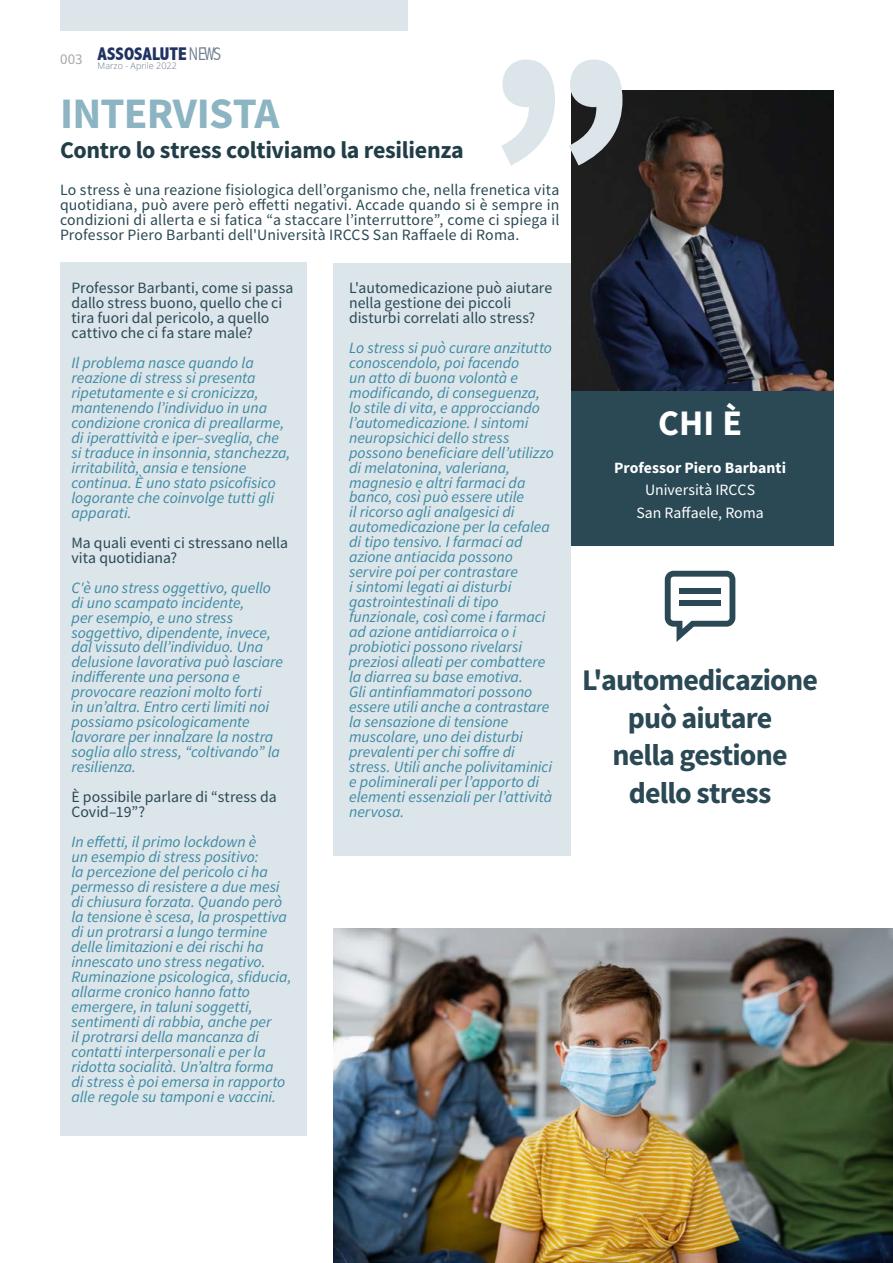
<style>
.page{position:relative;width:893px;height:1263px;background:#fff}
.page>*{position:absolute;margin:0;border:0;box-sizing:border-box;transform-origin:0 0}
.t1{font:700 43.5px "Source Sans Pro";letter-spacing:-.015em;color:#8cb4c2}
.t2{font:700 36px "Source Sans Pro";color:#fff}
.t3{font:700 30px/37.5px "Source Sans Pro";letter-spacing:-.03em;color:#2a4954;text-align:center}
.t4{font:700 24px "Source Sans Pro";letter-spacing:-.015em;color:#213d47}
.t5{font:800 condensed 18.45px "Abadi";color:#203262}
.t6{font:italic 15.75px/15px "Source Sans Pro";color:#3e8aa4}
.t7{font:15.75px/15px "Source Sans Pro";color:#2a4954}
.t8{font:15.75px/22.5px "Source Sans Pro";color:#fff;text-align:center}
.t9{font:700 15.75px "Source Sans Pro";letter-spacing:.005em;color:#fff}
.t10{font:300 9px "Open Sans";color:#6d798a}
.s1{font-weight:300;color:#6d798a}
</style>
<div class="page">
<div style="left:60px;top:263px;width:246px;height:873px;background:#dce5e9"></div>
<div style="left:60px;top:0;width:347px;height:30px;background:#dce5e9"></div>
<div style="left:334px;top:263px;width:237px;height:592px;background:#dce5e9"></div>
<div style="left:571px;top:390px;width:262px;height:156px;background:#2a4954"></div>
<svg style="left:665px;top:571px;width:70px;height:71px"></svg>
<div style="left:679px;top:588px;width:42px;height:6px;background:#2a4954"></div>
<div style="left:679px;top:600px;width:42px;height:6px;background:#2a4954"></div>
<img style="left:571px;top:90px;width:262px;height:300px">
<svg style="left:501px;top:60px;width:54px;height:105px"></svg>
<svg style="left:569px;top:60px;width:53px;height:105px;background:#a8aeb0"></svg>
<img style="left:334px;top:928px;width:559px;height:335px">
<p class="t5" style="left:60px;top:43px;width:163px"><sub>003</sub> ASSOSALUTE <span class="s1">NEWS</span></p>
<p class="t10" style="left:98px;top:59px;width:81px">Marzo - Aprile 2022</p>
<h1 class="t1" style="left:60px;top:84px;width:221px">INTERVISTA</h1>
<h3 class="t4" style="left:60px;top:133px;width:405px">Contro lo stress coltiviamo la resilienza</h3>
<p class="t7" style="left:60px;top:182px;width:501px;text-align:justify">Lo stress è una reazione fisiologica dell’organismo che, nella frenetica vita quotidiana, può avere però effetti negativi. Accade quando si è sempre in condizioni di allerta e si fatica “a staccare l’interruttore”, come ci spiega il Professor Piero Barbanti dell'Università IRCCS San Raffaele di Roma.</p>
<p class="t7" style="left:72px;top:280px;width:223px">Professor Barbanti, come si passa dallo stress buono, quello che ci tira fuori dal pericolo, a quello cattivo che ci fa stare male?</p>
<p class="t6" style="left:72px;top:355px;width:220px">Il problema nasce quando la reazione di stress si presenta ripetutamente e si cronicizza, mantenendo l’individuo in una condizione cronica di preallarme, di iperattività e iper–sveglia, che si traduce in insonnia, stanchezza, irritabilità, ansia e tensione continua. È uno stato psicofisico logorante che coinvolge tutti gli apparati.</p>
<p class="t7" style="left:72px;top:535px;width:218px">Ma quali eventi ci stressano nella vita quotidiana?</p>
<p class="t6" style="left:72px;top:580px;width:213px">C'è uno stress oggettivo, quello di uno scampato incidente,<br>per esempio, e uno stress soggettivo, dipendente, invece, dal vissuto dell’individuo. Una delusione lavorativa può lasciare indifferente una persona e provocare reazioni molto forti<br>in un’altra. Entro certi limiti noi possiamo psicologicamente lavorare per innalzare la nostra soglia allo stress, “coltivando” la resilienza.</p>
<p class="t7" style="left:72px;top:790px;width:207px">È possibile parlare di “stress da<br>Covid–19”?</p>
<p class="t6" style="left:72px;top:835px;width:222px">In effetti, il primo lockdown è<br>un esempio di stress positivo:<br>la percezione del pericolo ci ha permesso di resistere a due mesi di chiusura forzata. Quando però la tensione è scesa, la prospettiva di un protrarsi a lungo termine delle limitazioni e dei rischi ha innescato uno stress negativo.<br>Ruminazione psicologica, sfiducia, allarme cronico hanno fatto emergere, in taluni soggetti, sentimenti di rabbia, anche per<br>il protrarsi della mancanza di contatti interpersonali e per la ridotta socialità. Un’altra forma<br>di stress è poi emersa in rapporto alle regole su tamponi e vaccini.</p>
<p class="t7" style="left:349px;top:280px;width:205px">L'automedicazione può aiutare nella gestione dei piccoli disturbi correlati allo stress?</p>
<p class="t6" style="left:349px;top:340px;width:206px">Lo stress si può curare anzitutto conoscendolo, poi facendo<br>un atto di buona volontà e modificando, di conseguenza, lo stile di vita, e approcciando l’automedicazione. I sintomi neuropsichici dello stress possono beneficiare dell’utilizzo di melatonina, valeriana, magnesio e altri farmaci da banco, così può essere utile<br>il ricorso agli analgesici di automedicazione per la cefalea di tipo tensivo. I farmaci ad azione antiacida possono servire poi per contrastare<br>i sintomi legati ai disturbi gastrointestinali di tipo funzionale, così come i farmaci ad azione antidiarroica o i probiotici possono rivelarsi preziosi alleati per combattere la diarrea su base emotiva.<br>Gli antinfiammatori possono essere utili anche a contrastare la sensazione di tensione muscolare, uno dei disturbi prevalenti per chi soffre di stress. Utili anche polivitaminici e poliminerali per l’apporto di elementi essenziali per l’attività nervosa.</p>
<h2 class="t2" style="left:658px;top:399px;width:86px">CHI È</h2>
<p class="t9" style="left:614px;top:457px;width:174px">Professor Piero Barbanti</p>
<p class="t8" style="left:636px;top:478px;width:129px">Università IRCCS<br>San Raffaele, Roma</p>
<h3 class="t3" style="left:582px;top:661px;width:237px">L'automedicazione può aiutare<br>nella gestione dello stress</h3>
</div>
